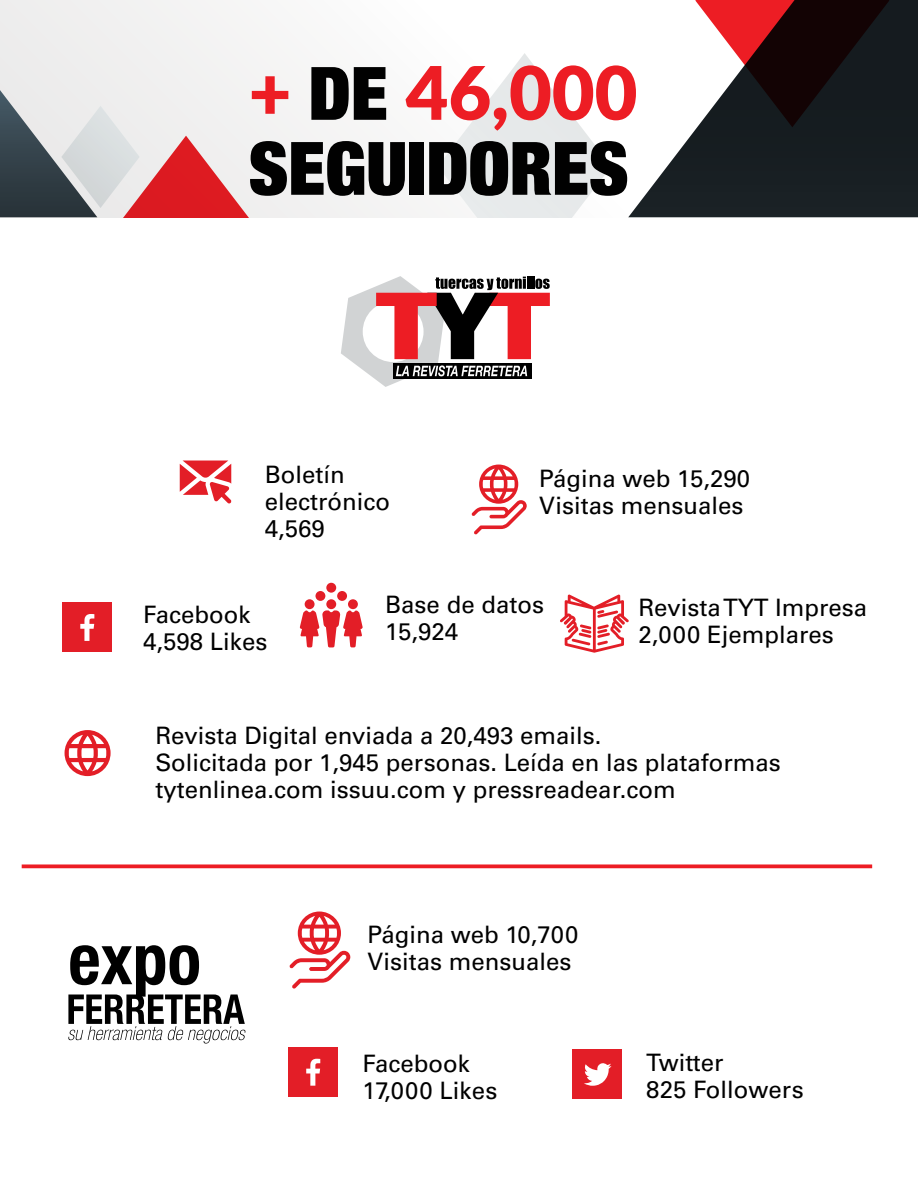
<style>
.page{position:relative;width:918px;height:1188px;background:#fff}
.page>*{position:absolute;margin:0;border:0;box-sizing:border-box;transform-origin:0 0}
.t1{font:900 expanded 73.8px "Helvetica Neue";color:#010101}
.t2{font:900 73.8px "Lato";color:#ed1d24}
.t3{font:24px/27px "Univers LT Std";color:#000}
.s1{font-family:"Helvetica Neue";font-stretch:expanded;color:#010101}
</style>
<div class="page">
<div style="left:0;top:0;width:918px;height:217px;background:#f5f5f4"></div>
<svg style="left:0;top:90px;width:249px;height:127px"></svg>
<svg style="left:628px;top:0;width:290px;height:217px"></svg>
<svg style="left:695px;top:0;width:194px;height:127px;background:#4f3033"></svg>
<svg style="left:438px;top:54px;width:173px;height:163px"></svg>
<div style="left:288px;top:1047px;width:50px;height:50px;background:#e31e27"></div>
<svg style="left:306px;top:1059px;width:14px;height:27px"></svg>
<div style="left:62px;top:603px;width:50px;height:49px;background:#e31e27"></div>
<svg style="left:80px;top:614px;width:14px;height:27px"></svg>
<div style="left:572px;top:1049px;width:50px;height:50px;background:#e31e27"></div>
<svg style="left:584px;top:1063px;width:27px;height:23px"></svg>
<svg style="left:472px;top:465px;width:55px;height:70px"></svg>
<svg style="left:289px;top:912px;width:61px;height:77px"></svg>
<svg style="left:180px;top:461px;width:51px;height:42px"></svg>
<svg style="left:22px;top:864px;width:850px;height:4px;background:#ef383e"></svg>
<svg style="left:300px;top:583px;width:63px;height:64px"></svg>
<svg style="left:560px;top:595px;width:69px;height:58px"></svg>
<svg style="left:68px;top:945px;width:177px;height:99px"></svg>
<svg style="left:65px;top:730px;width:46px;height:46px"></svg>
<svg style="left:341px;top:276px;width:209px;height:111px"></svg>
<h1 class="t2" style="left:249px;top:37px;width:390px">+ <span class="s1">DE</span> 46,000</h1>
<h1 class="t1" style="left:249px;top:121px;width:381px">SEGUIDORES</h1>
<p class="t3" style="left:265px;top:461px;width:127px">Boletín electrónico<br>4,569</p>
<p class="t3" style="left:539px;top:465px;width:213px">Página web 15,290<br>Visitas mensuales</p>
<p class="t3" style="left:143px;top:601px;width:126px">Facebook<br>4,598 Likes</p>
<p class="t3" style="left:385px;top:591px;width:160px">Base de datos<br>15,924</p>
<p class="t3" style="left:638px;top:594px;width:230px">Revista TYT Impresa<br>2,000 Ejemplares</p>
<p class="t3" style="left:156px;top:723px;width:627px">Revista Digital enviada a 20,493 emails.<br>Solicitada por 1,945 personas. Leída en las plataformas tytenlinea.com issuu.com y pressreadear.com</p>
<p class="t3" style="left:367px;top:921px;width:213px">Página web 10,700<br>Visitas mensuales</p>
<p class="t3" style="left:362px;top:1050px;width:136px">Facebook<br>17,000 Likes</p>
<p class="t3" style="left:646px;top:1049px;width:159px">Twitter<br>825 Followers</p>
</div>
